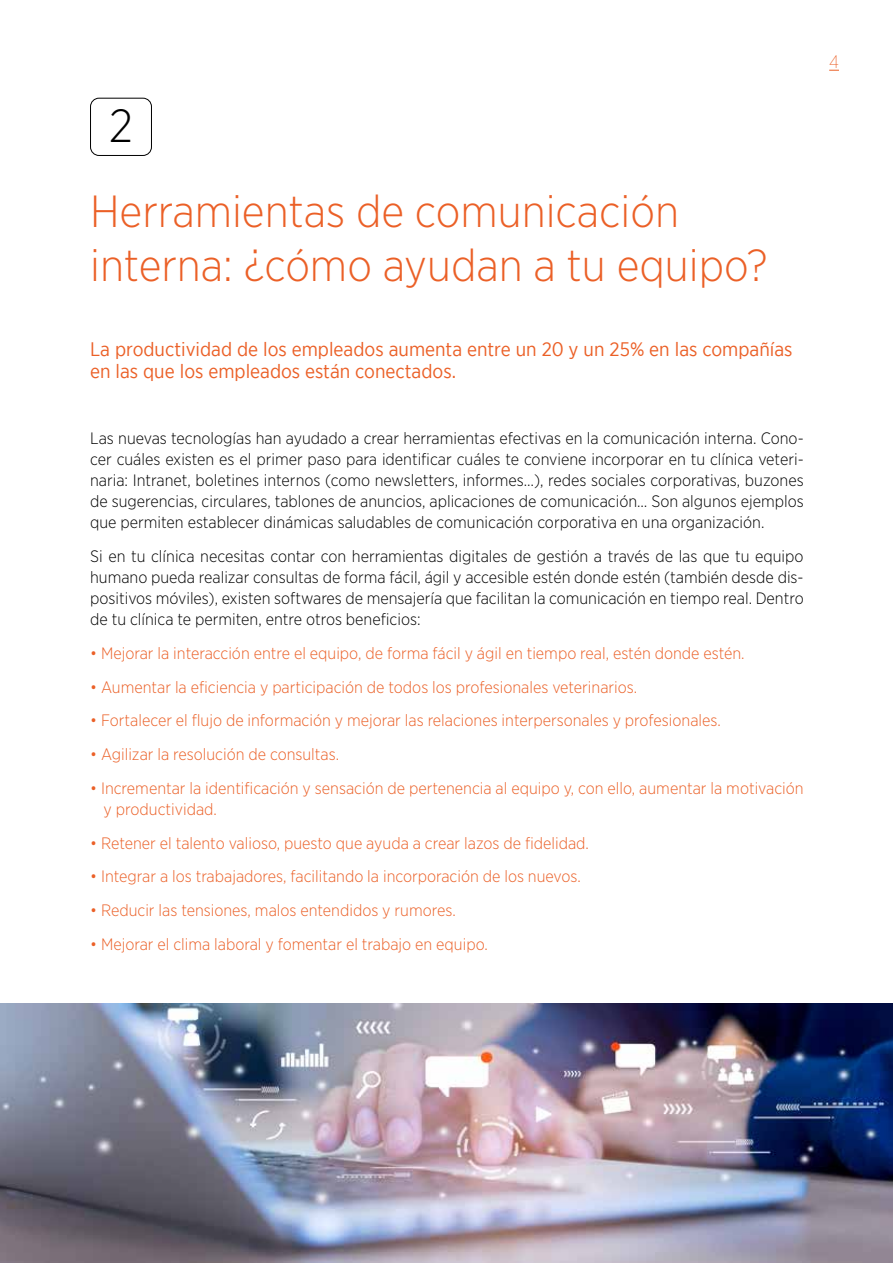
<style>
.page{position:relative;width:893px;height:1263px;background:#fff}
.page>*{position:absolute;margin:0;border:0;box-sizing:border-box;transform-origin:0 0}
.t1{font:300 46.5px "Gotham Narrow";color:#000}
.t2{font:300 45px/54px "Gotham Narrow";color:#eb6027}
.t3{font:19.5px/22.5px "Gotham Narrow";color:#eb6027}
.t4{font:200 18px "Gotham Narrow";color:#eb6027}
.t5{font:300 16.5px/21px "Gotham Narrow";color:#000;text-align:justify}
.t6{font:300 16.5px/21px "Gotham Narrow";color:#eb6027}
</style>
<div class="page">
<img style="left:0;top:1003px;width:893px;height:260px">
<div style="left:90px;top:98px;width:62px;height:58px;border:1px solid #000;border-radius:9px"></div>
<h1 class="t1" style="left:109px;top:98px;width:25px">2</h1>
<h2 class="t2" style="left:90px;top:183px;width:679px">Herramientas de comunicación interna: ¿cómo ayudan a tu equipo?</h2>
<p class="t3" style="left:90px;top:337px;width:704px">La productividad de los empleados aumenta entre un 20 y un 25% en las compañías en las que los empleados están conectados.</p>
<p class="t5" style="left:90px;top:428px;width:715px">Las nuevas tecnologías han ayudado a crear herramientas efectivas en la comunicación interna. Cono&shy;cer cuáles existen es el primer paso para identificar cuáles te conviene incorporar en tu clínica veteri&shy;naria: Intranet, boletines internos (como newsletters, informes…), redes sociales corporativas, buzones de sugerencias, circulares, tablones de anuncios, aplicaciones de comunicación… Son algunos ejemplos que permiten establecer dinámicas saludables de comunicación corporativa en una organización.</p>
<p class="t5" style="left:90px;top:545px;width:715px">Si en tu clínica necesitas contar con herramientas digitales de gestión a través de las que tu equipo humano pueda realizar consultas de forma fácil, ágil y accesible estén donde estén (también desde dis&shy;positivos móviles), existen softwares de mensajería que facilitan la comunicación en tiempo real. Dentro de tu clínica te permiten, entre otros beneficios:</p>
<p class="t6" style="left:90px;top:642px;width:656px">• Mejorar la interacción entre el equipo, de forma fácil y ágil en tiempo real, estén donde estén.</p>
<p class="t6" style="left:90px;top:676px;width:549px">• Aumentar la eficiencia y participación de todos los profesionales veterinarios.</p>
<p class="t6" style="left:90px;top:710px;width:632px">• Fortalecer el flujo de información y mejorar las relaciones interpersonales y profesionales.</p>
<p class="t6" style="left:90px;top:743px;width:250px">• Agilizar la resolución de consultas.</p>
<p class="t6" style="left:104px;top:777px;width:701px;text-indent:-13px">• Incrementar la identificación y sensación de pertenencia al equipo y, con ello, aumentar la motivación y productividad.</p>
<p class="t6" style="left:90px;top:832px;width:500px">• Retener el talento valioso, puesto que ayuda a crear lazos de fidelidad.</p>
<p class="t6" style="left:90px;top:866px;width:492px">• Integrar a los trabajadores, facilitando la incorporación de los nuevos.</p>
<p class="t6" style="left:90px;top:899px;width:367px">• Reducir las tensiones, malos entendidos y rumores.</p>
<p class="t6" style="left:90px;top:933px;width:399px">• Mejorar el clima laboral y fomentar el trabajo en equipo.</p>
<p class="t4" style="left:829px;top:51px;width:11px">4</p>
</div>
